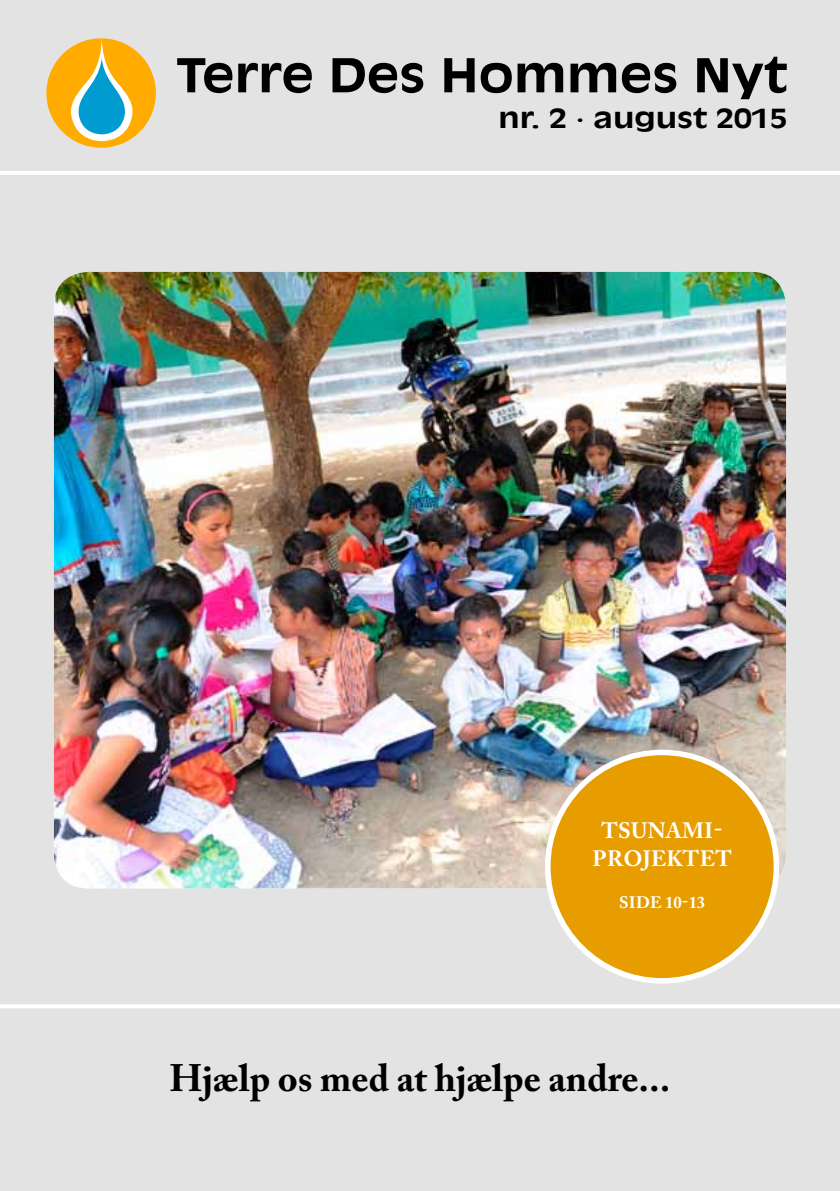
<style>
.page{position:relative;width:840px;height:1191px;background:#fff}
.page>*{position:absolute;margin:0;border:0;box-sizing:border-box;transform-origin:0 0}
.t1{font:700 46px "Antique Olive Std";color:#000;scale:1.15 1}
.t2{font:700 38px "Adobe Caslon Pro";letter-spacing:-.045em;color:#000}
.t3{font:700 condensed 31.4px "Cocon";color:#000}
.t4{font:700 26px "Antique Olive Std";color:#000;scale:1.23 1}
.t5{font:700 22px/27.6px "Adobe Caslon Pro";letter-spacing:.015em;color:#fff;text-align:center}
.t6{font:700 16.6px "Adobe Caslon Pro";letter-spacing:.015em;color:#fff}
</style>
<div class="page">
<div style="left:0;top:0;width:839px;height:1191px;background:#e3e3e3"></div>
<div style="left:46px;top:38px;width:110px;height:110px;background:#ffab00;border-radius:50%"></div>
<svg style="left:68px;top:38px;width:67px;height:103px"></svg>
<img style="left:54px;top:272px;width:731px;height:616px">
<hr style="left:0;top:171px;width:839px;height:4px;background:#fff">
<hr style="left:0;top:1004px;width:839px;height:4px;background:#fff">
<div style="left:547px;top:752px;width:229px;height:228px;background:#e79d00;border-radius:50%"></div>
<div style="left:544px;top:749px;width:234px;height:234px;border:6px solid #fff;border-radius:50%"></div>
<p class="t1" style="left:176px;top:47px;width:532px">Terre Des Hommes Nyt</p>
<p class="t4" style="left:498px;top:103px;width:236px">nr. 2 · august 2015</p>
<p class="t3" style="left:164px;top:59px;width:251px">Terre Des Hommes</p>
<p class="t5" style="left:592px;top:816px;width:141px">TSUNAMI-<br>PROJEKTET</p>
<p class="t6" style="left:618px;top:892px;width:88px">SIDE 10-13</p>
<p class="t2" style="left:169px;top:1055px;width:502px">HJÆLP OS MED AT HJÆLPE ANDRE...</p>
</div>
